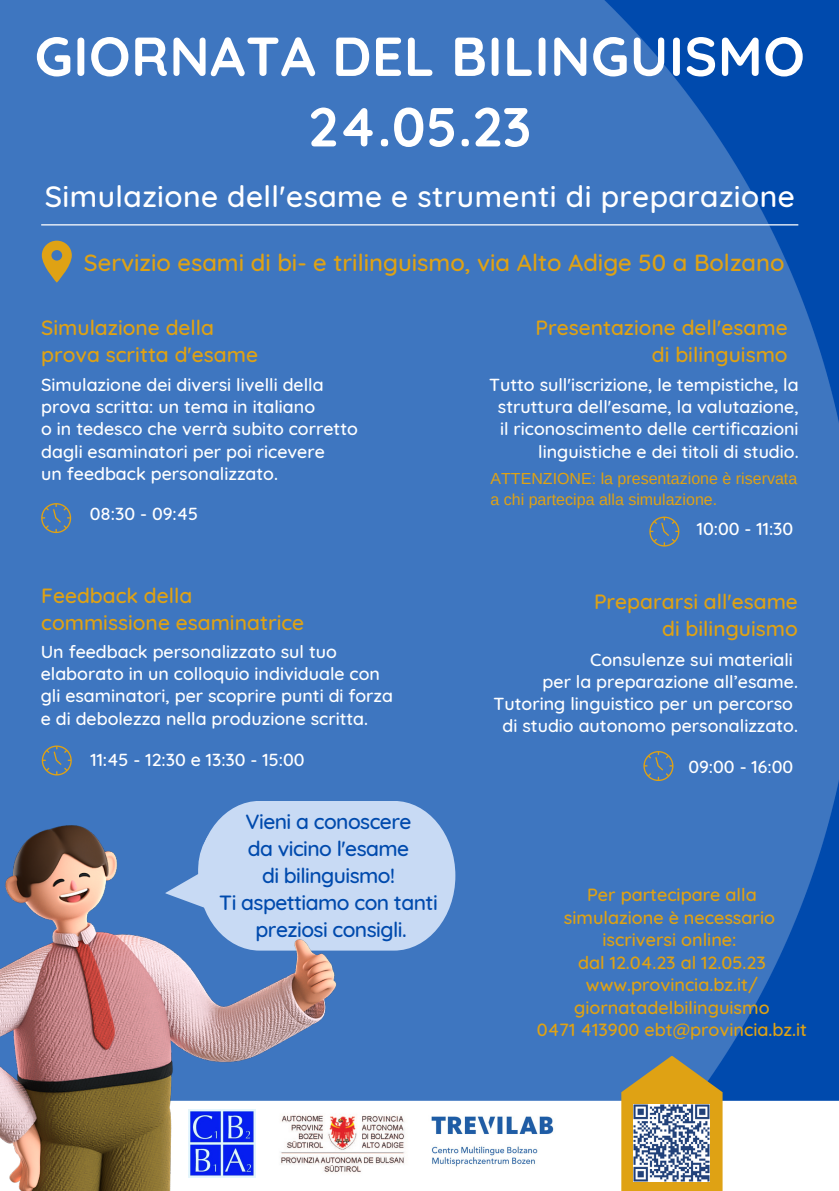
<style>
.page{position:relative;width:839px;height:1191px;background:#fff}
.page>*{position:absolute;margin:0;border:0;box-sizing:border-box;transform-origin:0 0}
.t1{font:700 54.8px/70.4px "Quicksand";letter-spacing:.01em;color:#fff;text-align:center}
.t2{font:500 29.8px "Quicksand";letter-spacing:.015em;color:#fff}
.t3{font:500 23.8px "Quicksand";color:#dfa214}
.t4{font:500 21px/27px "Quicksand";color:#dfa214}
.t5{font:500 21px/27px "Quicksand";letter-spacing:-.025em;color:#004aad;text-align:center}
.t6{font:500 18px/22.4px "Quicksand";color:#dfa214;text-align:center}
.t7{font:500 17.8px/22.2px "Quicksand";color:#fff}
.t8{font:16px/21.4px "Arimo";color:#dfa214}
</style>
<div class="page">
<img style="left:0;top:0;width:838px;height:1101px">
<svg style="left:41px;top:224px;width:757px;height:2px;background:#b7cbe7"></svg>
<svg style="left:41px;top:503px;width:30px;height:30px"></svg>
<svg style="left:42px;top:241px;width:30px;height:42px"></svg>
<svg style="left:621px;top:1057px;width:101px;height:134px;background:#b8983e"></svg>
<img style="left:431px;top:1116px;width:123px;height:51px">
<img style="left:337px;top:1115px;width:68px;height:58px">
<svg style="left:649px;top:517px;width:30px;height:30px"></svg>
<svg style="left:42px;top:746px;width:30px;height:30px"></svg>
<svg style="left:643px;top:751px;width:30px;height:30px"></svg>
<svg style="left:196px;top:801px;width:259px;height:150px;background:#b5cced"></svg>
<img style="left:633px;top:1105px;width:77px;height:76px">
<img style="left:0;top:826px;width:337px;height:365px">
<h1 class="t1" style="left:35px;top:20px;width:771px">GIORNATA DEL BILINGUISMO<br>24.05.23</h1>
<h2 class="t2" style="left:45px;top:177px;width:751px">Simulazione dell'esame e strumenti di preparazione</h2>
<h3 class="t3" style="left:84px;top:247px;width:702px">Servizio esami di bi- e trilinguismo, via Alto Adige 50 a Bolzano</h3>
<p class="t4" style="left:41px;top:313px;width:218px">Simulazione della prova scritta d'esame</p>
<p class="t7" style="left:41px;top:373px;width:318px">Simulazione dei diversi livelli della prova scritta: un tema in italiano<br>o in tedesco che verrà subito corretto dagli esaminatori per poi ricevere<br>un feedback personalizzato.</p>
<p class="t7" style="left:90px;top:503px;width:110px">08:30 - 09:45</p>
<p class="t4" style="left:41px;top:582px;width:264px">Feedback della commissione esaminatrice</p>
<p class="t7" style="left:41px;top:640px;width:354px">Un feedback personalizzato sul tuo elaborato in un colloquio individuale con gli esaminatori, per scoprire punti di forza e di debolezza nella produzione scritta.</p>
<p class="t7" style="left:90px;top:749px;width:215px">11:45 - 12:30 e 13:30 - 15:00</p>
<p class="t5" style="left:219px;top:808px;width:220px">Vieni a conoscere<br>da vicino l'esame<br>di bilinguismo!<br>Ti aspettiamo con tanti preziosi consigli.</p>
<p class="t4" style="left:535px;top:313px;width:254px;text-align:right">Presentazione dell'esame di bilinguismo</p>
<p class="t7" style="left:489px;top:373px;width:311px;text-align:right">Tutto sull'iscrizione, le tempistiche, la struttura dell'esame, la valutazione, il riconoscimento delle certificazioni linguistiche e dei titoli di studio.</p>
<p class="t8" style="left:490px;top:467px;width:308px">ATTENZIONE: la presentazione è riservata a chi partecipa alla simulazione.</p>
<p class="t7" style="left:696px;top:518px;width:98px">10:00 - 11:30</p>
<p class="t4" style="left:594px;top:588px;width:205px;text-align:right">Prepararsi all'esame di bilinguismo</p>
<p class="t7" style="left:493px;top:648px;width:306px;text-align:right">Consulenze sui materiali<br>per la preparazione all’esame.<br>Tutoring linguistico per un percorso di studio autonomo personalizzato.</p>
<p class="t7" style="left:688px;top:755px;width:106px">09:00 - 16:00</p>
<p class="t6" style="left:536px;top:883px;width:272px">Per partecipare alla simulazione è necessario iscriversi online:<br>dal 12.04.23 al 12.05.23 www.provincia.bz.it/ giornatadelbilinguismo<br>0471 413900 ebt@provincia.bz.it</p>
</div>
